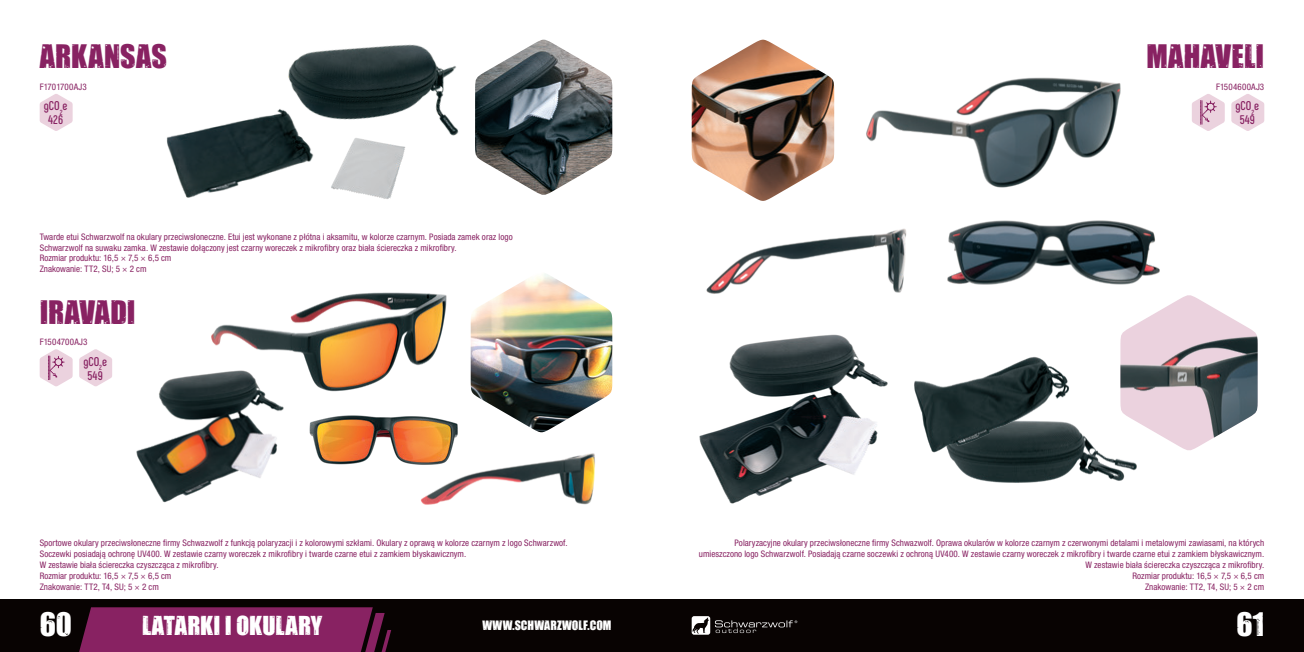
<style>
.page{position:relative;width:1304px;height:652px;background:#fff}
.page>*{position:absolute;margin:0;border:0;box-sizing:border-box;transform-origin:0 0}
.t1{font:30px "Impacted 20";letter-spacing:.01em;color:#882262}
.t2{font:30px "Impacted 20";color:#fff}
.t3{font:24.2px "Impacted 20";letter-spacing:.005em;color:#fff}
.t4{font:700 12.7px "Phenomena";color:#882262}
.t5{font:700 12.5px "Phenomena";color:#882262}
.t6{font:12px "Impacted 20";letter-spacing:.005em;color:#fff}
.t7{font:condensed 9px/10.8px "Helvetica Neue LT Pro";letter-spacing:.005em;color:#882262}
.t8{font:condensed 9px "Helvetica Neue LT Pro";letter-spacing:.025em;color:#882262}
</style>
<div class="page">
<div style="left:652px;top:599px;width:652px;height:53px;background:#080302"></div>
<svg style="left:692px;top:616px;width:105px;height:19px"></svg>
<div style="left:0;top:599px;width:652px;height:53px;background:#080302"></div>
<svg style="left:79px;top:607px;width:312px;height:45px;background:#7e1f5b"></svg>
<img style="left:475px;top:40px;width:137px;height:155px">
<img style="left:166px;top:116px;width:148px;height:82px">
<img style="left:331px;top:150px;width:74px;height:49px">
<img style="left:309px;top:415px;width:149px;height:50px">
<img style="left:414px;top:440px;width:181px;height:65px">
<img style="left:211px;top:292px;width:236px;height:100px">
<img style="left:136px;top:362px;width:161px;height:141px">
<img style="left:471px;top:274px;width:141px;height:159px">
<img style="left:866px;top:77px;width:255px;height:111px">
<img style="left:706px;top:228px;width:201px;height:66px">
<img style="left:947px;top:220px;width:213px;height:65px">
<img style="left:699px;top:334px;width:189px;height:170px">
<img style="left:951px;top:432px;width:186px;height:51px">
<img style="left:914px;top:357px;width:166px;height:101px">
<img style="left:692px;top:40px;width:142px;height:161px">
<svg style="left:1120px;top:295px;width:136px;height:156px"></svg>
<img style="left:1120px;top:334px;width:138px;height:106px">
<img style="left:267px;top:40px;width:213px;height:110px">
<svg style="left:40px;top:94px;width:33px;height:37px"></svg>
<svg style="left:40px;top:349px;width:33px;height:38px"></svg>
<svg style="left:79px;top:349px;width:33px;height:38px"></svg>
<svg style="left:1192px;top:94px;width:33px;height:37px"></svg>
<svg style="left:1231px;top:94px;width:33px;height:37px"></svg>
<p class="t1" style="left:40px;top:33px;width:129px">ARKANSAS</p>
<p class="t7" style="left:40px;top:81px;width:49px">F1701700AJ3</p>
<p class="t5" style="left:48px;top:113px;width:16px">426</p>
<p class="t4" style="left:44px;top:98px;width:25px">gCO<sub>2</sub>e</p>
<p class="t7" style="left:40px;top:231px;width:475px">Twarde etui Schwarzwolf na okulary przeciwsłoneczne. Etui jest wykonane z płótna i aksamitu, w kolorze czarnym. Posiada zamek oraz logo Schwarzwolf na suwaku zamka. W zestawie dołączony jest czarny woreczek z mikrofibry oraz biała ściereczka z mikrofibry.<br>Rozmiar produktu: 16,5 × 7,5 × 6,5 cm<br>Znakowanie: TT2, SU; 5 × 2 cm</p>
<p class="t1" style="left:40px;top:289px;width:97px">IRAVADI</p>
<p class="t7" style="left:40px;top:337px;width:49px">F1504700AJ3</p>
<p class="t5" style="left:88px;top:368px;width:17px">549</p>
<p class="t4" style="left:83px;top:354px;width:25px">gCO<sub>2</sub>e</p>
<p class="t7" style="left:40px;top:538px;width:529px">Sportowe okulary przeciwsłoneczne firmy Schwazwolf z funkcją polaryzacji i z kolorowymi szkłami. Okulary z oprawą w kolorze czarnym z logo Schwarzwof.</p>
<p class="t7" style="left:40px;top:549px;width:428px">Soczewki posiadają ochronę UV400. W zestawie czarny woreczek z mikrofibry i twarde czarne etui z zamkiem błyskawicznym.</p>
<p class="t7" style="left:40px;top:559px;width:180px">W zestawie biała ściereczka czyszcząca z mikrofibry.<br>Rozmiar produktu: 16,5 × 7,5 × 6,5 cm<br>Znakowanie: TT2, T4, SU; 5 × 2 cm</p>
<p class="t1" style="left:1146px;top:33px;width:119px">MAHAVELI</p>
<p class="t8" style="left:1216px;top:82px;width:50px">F1504600AJ3</p>
<p class="t5" style="left:1240px;top:113px;width:17px">549</p>
<p class="t4" style="left:1235px;top:98px;width:25px">gCO<sub>2</sub>e</p>
<p class="t7" style="left:699px;top:538px;width:567px;text-align:right">Polaryzacyjne okulary przeciwsłoneczne firmy Schwazwolf. Oprawa okularów w kolorze czarnym z czerwonymi detalami i metalowymi zawiasami, na których umieszczono logo Schwarzwolf. Posiadają czarne soczewki z ochroną UV400. W zestawie czarny woreczek z mikrofibry i twarde czarne etui z zamkiem błyskawicznym.<br>W zestawie biała ściereczka czyszcząca z mikrofibry.<br>Rozmiar produktu: 16,5 × 7,5 × 6,5 cm<br>Znakowanie: TT2, T4, SU; 5 × 2 cm</p>
<h1 class="t2" style="left:40px;top:601px;width:34px">60</h1>
<h2 class="t3" style="left:142px;top:607px;width:182px">LATARKI I OKULARY</h2>
<h1 class="t2" style="left:1236px;top:601px;width:29px">61</h1>
<h3 class="t6" style="left:482px;top:616px;width:131px">WWW.SCHWARZWOLF.COM</h3>
</div>
